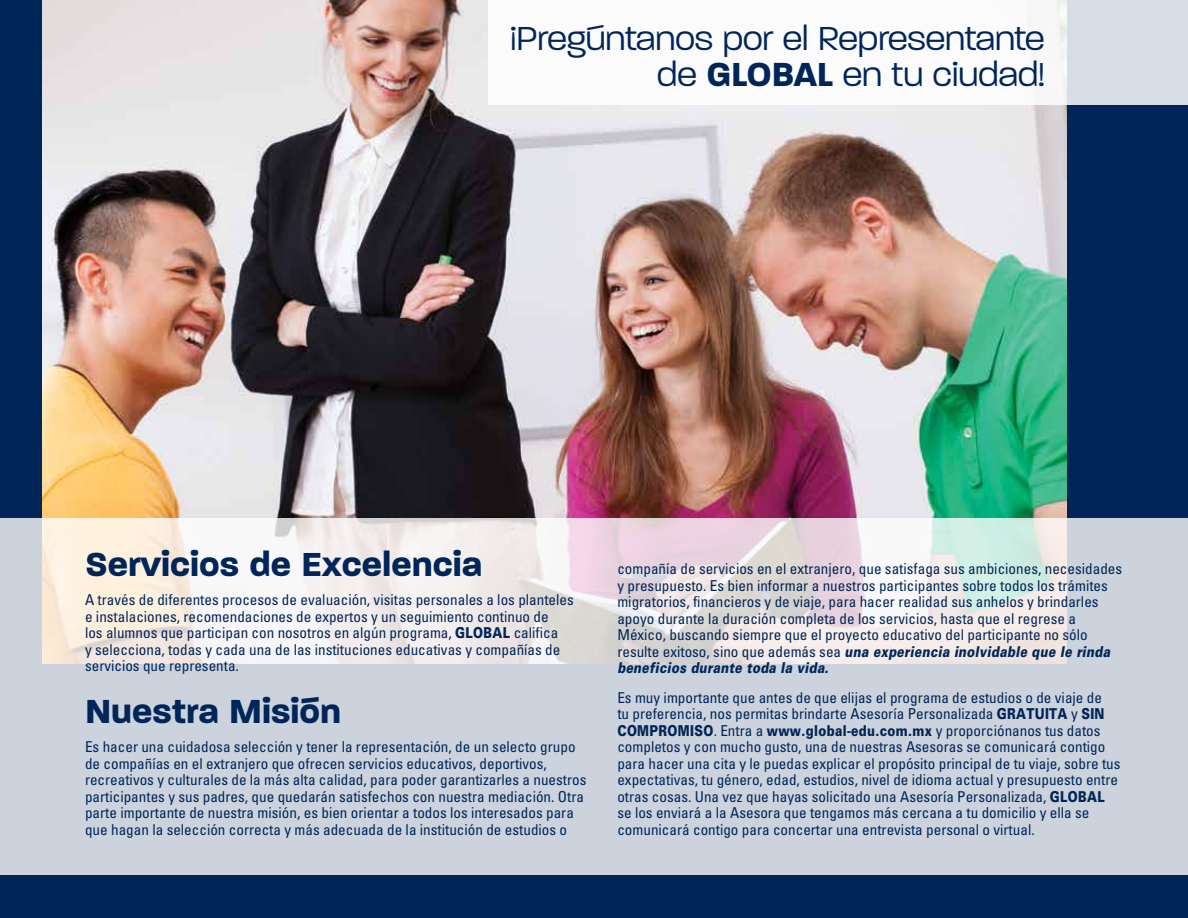
<style>
.page{position:relative;width:1188px;height:918px;background:#002659}
.page>*{position:absolute;margin:0;border:0;box-sizing:border-box;transform-origin:0 0}
.t1{font:300 45px/36px "Paralucent";color:#002659;text-align:right}
.t2{font:700 45px "Paralucent";color:#002659}
.t3{font:condensed 15px/16.5px "Univers";color:#002659}
.s1{font-weight:700}
.s2{font-weight:900;font-stretch:normal}
.s3{font-weight:900;font-style:italic;font-stretch:normal}
</style>
<div class="page">
<img style="left:43px;top:0;width:1024px;height:518px">
<svg style="left:0;top:518px;width:1188px;height:357px;fill:#ccd3dd"></svg>
<svg style="left:489px;top:0;width:699px;height:105px;fill:#fbfbfb"></svg>
<h1 class="t1" style="left:510px;top:19px;width:536px">¡Pregúntanos por el Representante de <span class="s1">GLOBAL</span> en tu ciudad!</h1>
<h1 class="t2" style="left:85px;top:540px;width:399px">Servicios de Excelencia</h1>
<p class="t3" style="left:85px;top:591px;width:490px">A través de diferentes procesos de evaluación, visitas personales a los planteles e instalaciones, recomendaciones de expertos y un seguimiento continuo de<br>los alumnos que participan con nosotros en algún programa, <span class="s2">GLOBAL</span> califica<br>y selecciona, todas y cada una de las instituciones educativas y compañías de servicios que representa.</p>
<h1 class="t2" style="left:85px;top:687px;width:258px">Nuestra Misión</h1>
<p class="t3" style="left:85px;top:738px;width:503px">Es hacer una cuidadosa selección y tener la representación, de un selecto grupo de compañías en el extranjero que ofrecen servicios educativos, deportivos, recreativos y culturales de la más alta calidad, para poder garantizarles a nuestros participantes y sus padres, que quedarán satisfechos con nuestra mediación. Otra parte importante de nuestra misión, es bien orientar a todos los interesados para que hagan la selección correcta y más adecuada de la institución de estudios o</p>
<p class="t3" style="left:617px;top:561px;width:506px">compañía de servicios en el extranjero, que satisfaga sus ambiciones, necesidades y presupuesto. Es bien informar a nuestros participantes sobre todos los trámites migratorios, financieros y de viaje, para hacer realidad sus anhelos y brindarles apoyo durante la duración completa de los servicios, hasta que el regrese a México, buscando siempre que el proyecto educativo del participante no sólo resulte exitoso, sino que además sea <span class="s3">una experiencia inolvidable que le rinda beneficios durante toda la vida.</span></p>
<p class="t3" style="left:617px;top:689px;width:505px">Es muy importante que antes de que elijas el programa de estudios o de viaje de<br>tu preferencia, nos permitas brindarte Asesoría Personalizada <span class="s2">GRATUITA</span> y <span class="s2">SIN COMPROMISO</span>. Entra a <span class="s2">www.global-edu.com.mx</span> y proporciónanos tus datos completos y con mucho gusto, una de nuestras Asesoras se comunicará contigo para hacer una cita y le puedas explicar el propósito principal de tu viaje, sobre tus expectativas, tu género, edad, estudios, nivel de idioma actual y presupuesto entre otras cosas. Una vez que hayas solicitado una Asesoría Personalizada, <span class="s2">GLOBAL </span>se los enviará a la Asesora que tengamos más cercana a tu domicilio y ella se comunicará contigo para concertar una entrevista personal o virtual.</p>
</div>
